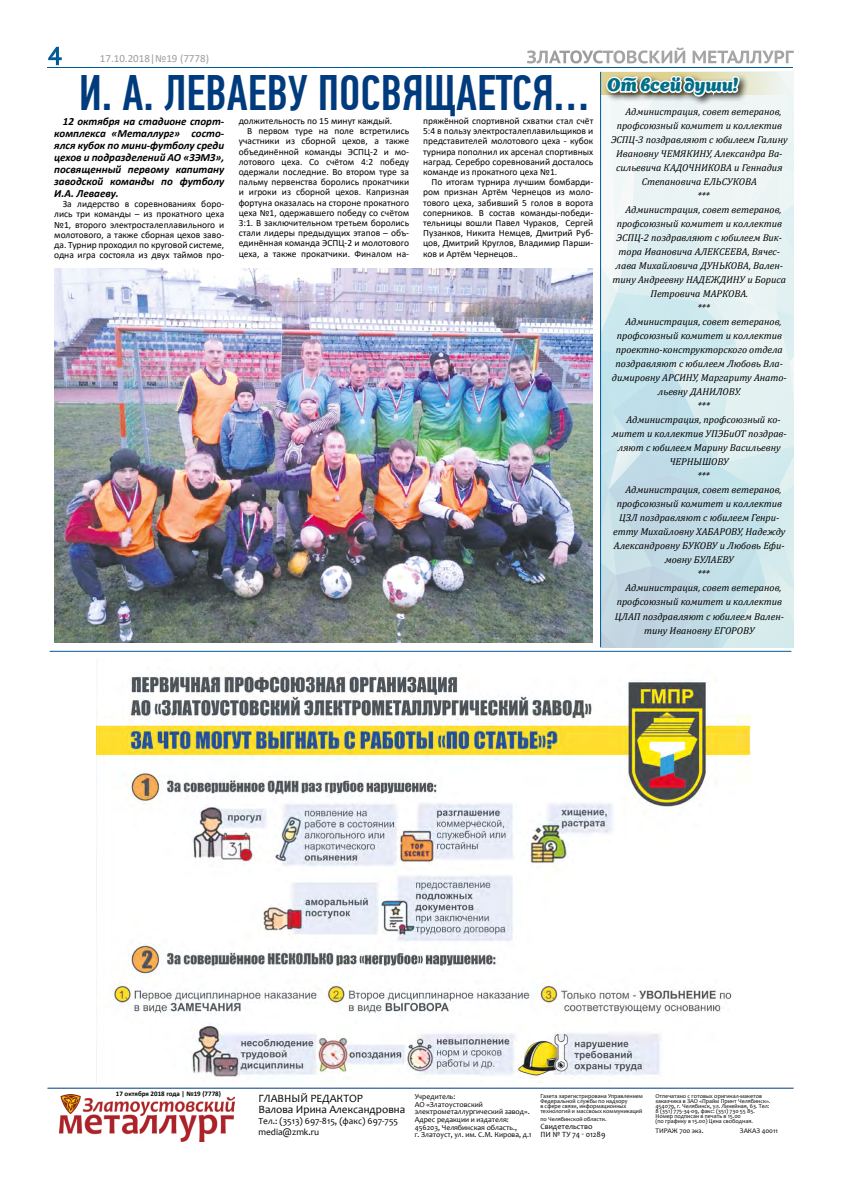
<style>
.page{position:relative;width:842px;height:1191px;background:#fff}
.page>*{position:absolute;margin:0;border:0;box-sizing:border-box;transform-origin:0 0}
.t1{font:500 49.7px "PF Din Text Comp Pro";color:#003b7d}
.t2{font:17.8px "Appetite New";color:#006e87}
.t3{font:11.2px/11.2px "Candara";color:#000}
.t4{font:italic 700 11px/12px "Calibri";color:#000;text-align:justify}
.t5{font:11px "Calibri";color:#9d9d9c}
.t6{font:italic 10px "Cambria";color:#000}
.t7{font:9.5px/10.2px "Calibri";color:#000;text-align:justify}
.t8{font:9.3px/11.2px "Candara";color:#000}
.t9{font:8px/7.6px "Candara";color:#000}
.t10{font:7.6px/7.6px "Candara";color:#000}
.t11{font:700 7px "Calibri";color:#000}
.t12{font:7px "Candara";color:#000}
.t13{font:6px/5px "Candara";color:#000}
</style>
<div class="page">
<img style="left:601px;top:95px;width:193px;height:552px">
<svg style="left:601px;top:72px;width:193px;height:23px"></svg>
<div style="left:603px;top:73px;width:146px;height:34px;background:#000;opacity:.75"></div>
<svg style="left:605px;top:74px;width:136px;height:65px"></svg>
<img style="left:60px;top:1094px;width:174px;height:47px">
<svg style="left:48px;top:47px;width:14px;height:18px"></svg>
<svg style="left:527px;top:47px;width:267px;height:16px"></svg>
<hr style="left:48px;top:1087px;width:745px;height:1px;background:#003b7d">
<hr style="left:50px;top:651px;width:741px;height:1px;background:#005a97">
<hr style="left:600px;top:72px;width:1px;height:575px;background:#005a97">
<hr style="left:47px;top:68px;width:746px;height:1px;background:#005a97">
<img style="left:97px;top:673px;width:654px;height:406px">
<img style="left:54px;top:268px;width:539px;height:374px">
<p class="t5" style="left:100px;top:51px;width:111px">17.10.2018|№19 (7778)</p>
<h1 class="t1" style="left:79px;top:64px;width:511px">И. А. ЛЕВАЕВУ ПОСВЯЩАЕТСЯ…</h1>
<p class="t4" style="left:54px;top:115px;width:172px;text-indent:9px">12 октября на стадионе спорт&shy;комплекса «Металлург» состо&shy;ялся кубок по мини-футболу среди цехов и подразделений АО «ЗЭМЗ», посвященный первому капитану заводской команды по футболу И.А. Леваеву.</p>
<p class="t7" style="left:54px;top:199px;width:172px;text-indent:9px">За лидерство в соревнованиях боро&shy;лись три команды – из прокатного цеха №1, второго электросталеплавильного и молотового, а также сборная цехов заво&shy;да. Турнир проходил по круговой системе, одна игра состояла из двух таймов про-</p>
<p class="t7" style="left:239px;top:115px;width:155px">должительность по 15 минут каждый.</p>
<p class="t7" style="left:247px;top:126px;width:163px">В первом туре на поле встретились</p>
<p class="t7" style="left:239px;top:136px;width:172px">участники из сборной цехов, а также</p>
<p class="t7" style="left:239px;top:146px;width:172px">объединённой команды ЭСПЦ-2 и мо-</p>
<p class="t7" style="left:239px;top:156px;width:172px">лотового цеха. Со счётом 4:2 победу</p>
<p class="t7" style="left:239px;top:166px;width:172px">одержали последние. Во втором туре за</p>
<p class="t7" style="left:239px;top:177px;width:172px">пальму первенства боролись прокатчики</p>
<p class="t7" style="left:239px;top:187px;width:172px">и игроки из сборной цехов. Капризная</p>
<p class="t7" style="left:239px;top:197px;width:172px">фортуна оказалась на стороне прокатного</p>
<p class="t7" style="left:239px;top:207px;width:172px">цеха №1, одержавшего победу со счётом</p>
<p class="t7" style="left:239px;top:217px;width:172px">3:1. В заключительном третьем боролись</p>
<p class="t7" style="left:239px;top:228px;width:172px">стали лидеры предыдущих этапов – объ-</p>
<p class="t7" style="left:239px;top:238px;width:172px">единённая команда ЭСПЦ-2 и молотового</p>
<p class="t7" style="left:239px;top:248px;width:172px">цеха, а также прокатчики. Финалом на-</p>
<p class="t7" style="left:423px;top:115px;width:172px">пряжённой спортивной схватки стал счёт 5:4 в пользу электросталеплавильщиков и представителей молотового цеха - кубок турнира пополнил их арсенал спортивных наград. Серебро соревнований досталось команде из прокатного цеха №1.</p>
<p class="t7" style="left:423px;top:177px;width:172px;text-indent:9px">По итогам турнира лучшим бомбарди&shy;ром признан Артём Чернецов из моло&shy;тового цеха, забивший 5 голов в ворота соперников. В состав команды-победи&shy;тельницы вошли Павел Чураков, Сергей Пузанков, Никита Немцев, Дмитрий Руб&shy;цов, Дмитрий Круглов, Владимир Парши&shy;ков и Артём Чернецов..</p>
<h2 class="t2" style="left:608px;top:72px;width:132px">От всей души!</h2>
<p class="t6" style="left:625px;top:105px;width:158px">Администрация, совет ветеранов,</p>
<p class="t6" style="left:617px;top:119px;width:167px">профсоюзный комитет и коллектив</p>
<p class="t6" style="left:611px;top:133px;width:178px">ЭСПЦ-3 поздравляют с юбилеем Галину</p>
<p class="t6" style="left:616px;top:147px;width:168px">Ивановну ЧЕМЯКИНУ, Александра Ва-</p>
<p class="t6" style="left:616px;top:161px;width:168px">сильевича КАДОЧНИКОВА и Геннадия</p>
<p class="t6" style="left:642px;top:175px;width:117px">Степановича ЕЛЬСУКОВА</p>
<p class="t6" style="left:697px;top:189px;width:14px">***</p>
<p class="t6" style="left:625px;top:203px;width:158px">Администрация, совет ветеранов,</p>
<p class="t6" style="left:617px;top:217px;width:167px">профсоюзный комитет и коллектив</p>
<p class="t6" style="left:616px;top:231px;width:167px">ЭСПЦ-2 поздравляют с юбилеем Вик-</p>
<p class="t6" style="left:619px;top:245px;width:163px">тора Ивановича АЛЕКСЕЕВА, Вячес-</p>
<p class="t6" style="left:616px;top:259px;width:169px">лава Михайловича ДУНЬКОВА, Вален-</p>
<p class="t6" style="left:613px;top:273px;width:175px">тину Андреевну НАДЕЖДИНУ и Бориса</p>
<p class="t6" style="left:650px;top:287px;width:99px">Петровича МАРКОВА.</p>
<p class="t6" style="left:697px;top:301px;width:14px">***</p>
<p class="t6" style="left:625px;top:315px;width:158px">Администрация, совет ветеранов,</p>
<p class="t6" style="left:617px;top:329px;width:167px">профсоюзный комитет и коллектив</p>
<p class="t6" style="left:616px;top:343px;width:168px">проектно-конструкторского отдела</p>
<p class="t6" style="left:616px;top:357px;width:169px">поздравляют с юбилеем Любовь Вла-</p>
<p class="t6" style="left:612px;top:371px;width:176px">димировну АРСИНУ, Маргариту Анато-</p>
<p class="t6" style="left:658px;top:385px;width:84px">льевну ДАНИЛОВУ.</p>
<p class="t6" style="left:697px;top:399px;width:14px">***</p>
<p class="t6" style="left:626px;top:413px;width:156px">Администрация, профсоюзный ко-</p>
<p class="t6" style="left:612px;top:427px;width:176px">митет и коллектив УПЭБиОТ поздрав-</p>
<p class="t6" style="left:618px;top:441px;width:164px">ляют с юбилеем Марину Васильевну</p>
<p class="t6" style="left:670px;top:455px;width:61px">ЧЕРНЫШОВУ</p>
<p class="t6" style="left:697px;top:469px;width:14px">***</p>
<p class="t6" style="left:625px;top:483px;width:158px">Администрация, совет ветеранов,</p>
<p class="t6" style="left:617px;top:497px;width:167px">профсоюзный комитет и коллектив</p>
<p class="t6" style="left:619px;top:511px;width:162px">ЦЗЛ поздравляют с юбилеем Генри-</p>
<p class="t6" style="left:613px;top:525px;width:174px">етту Михайловну ХАБАРОВУ, Надежду</p>
<p class="t6" style="left:614px;top:539px;width:172px">Александровну БУКОВУ и Любовь Ефи-</p>
<p class="t6" style="left:665px;top:553px;width:71px">мовну БУЛАЕВУ</p>
<p class="t6" style="left:697px;top:567px;width:14px">***</p>
<p class="t6" style="left:625px;top:581px;width:158px">Администрация, совет ветеранов,</p>
<p class="t6" style="left:617px;top:595px;width:167px">профсоюзный комитет и коллектив</p>
<p class="t6" style="left:615px;top:609px;width:171px">ЦЛАП поздравляют с юбилеем Вален-</p>
<p class="t6" style="left:644px;top:623px;width:112px">тину Ивановну ЕГОРОВУ</p>
<p class="t11" style="left:116px;top:1088px;width:107px">17 октября 2018 года | №19 (7778)</p>
<p class="t3" style="left:258px;top:1092px;width:148px">ГЛАВНЫЙ РЕДАКТОР<br>Валова Ирина Александровна</p>
<p class="t8" style="left:258px;top:1115px;width:141px">Тел.: (3513) 697-815, (факс) 697-755 media@zmk.ru</p>
<p class="t10" style="left:415px;top:1092px;width:118px">Учредитель:<br>АО «Златоустовский электрометаллургический завод».<br>Адрес редакции и издателя:<br>456203, Челябинская область.,<br>г. Златоуст, ул. им. С.М. Кирова, д.1</p>
<p class="t13" style="left:540px;top:1093px;width:104px">Газета зарегистрирована Управлением Федеральной службы по надзору<br>в сфере связи, информационных технологий и массвоых коммуникаций</p>
<p class="t13" style="left:540px;top:1116px;width:68px">по Челябинской области.</p>
<p class="t9" style="left:540px;top:1123px;width:67px">Свидетельство<br>ПИ № ТУ 74 - 01289</p>
<p class="t13" style="left:655px;top:1093px;width:116px">Отпечатано с готовых оригинал-макетов заказчика в ЗАО «Прайм Принт Челябинск».<br>454079, г. Челябинск, ул. Линейная, 63. Тел:<br>8 (351) 775-34-09, факс: (351) 730 55 85.<br>Номер подписан в печать в 15.00<br>(по графику в 15.00) Цена свободная.</p>
<p class="t12" style="left:655px;top:1126px;width:50px">ТИРАЖ 700 экз.</p>
<p class="t12" style="left:740px;top:1126px;width:40px">ЗАКАЗ 40011</p>
</div>
